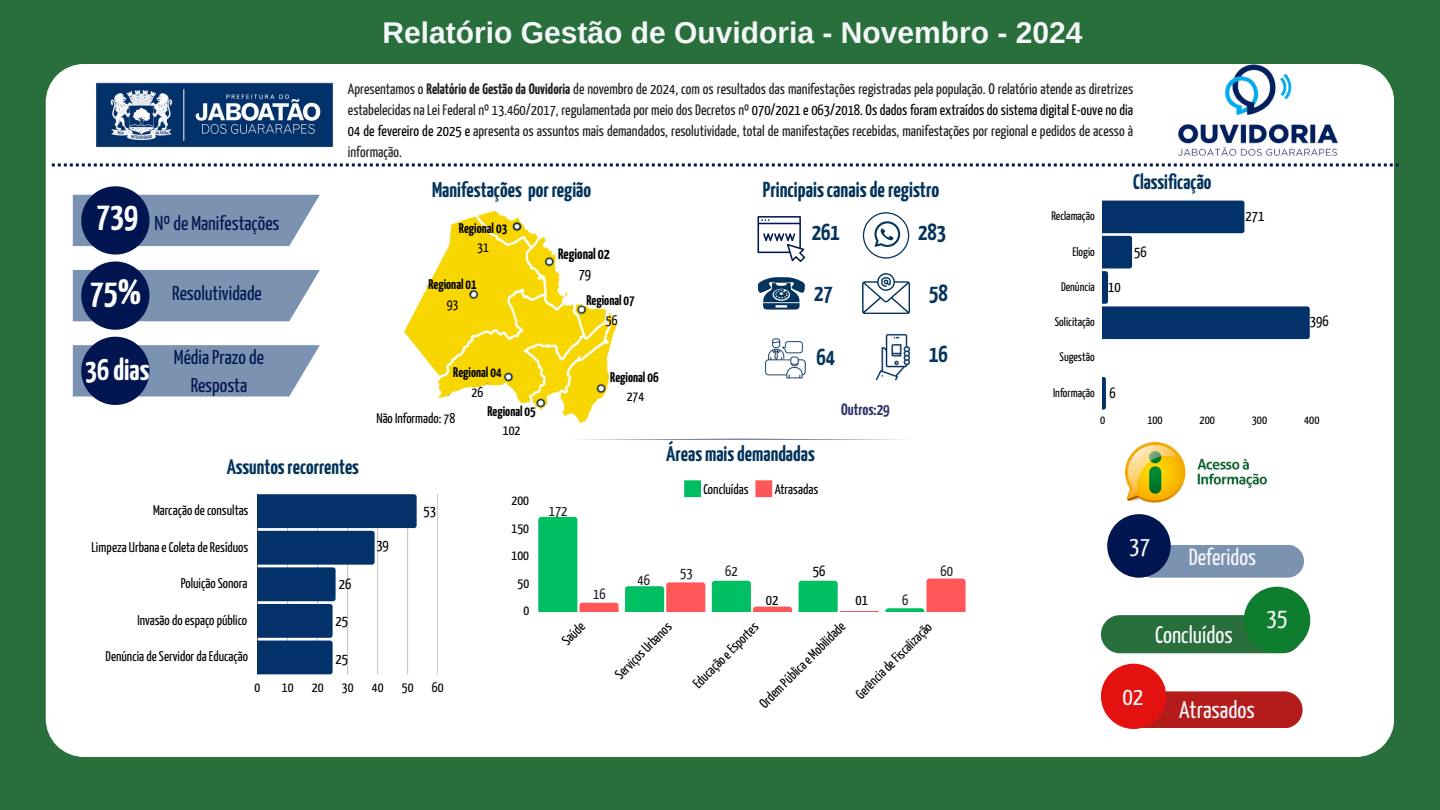
<style>
.page{position:relative;width:1440px;height:810px;background:#286f3c}
.page>*{position:absolute;margin:0;border:0;box-sizing:border-box;transform-origin:0 0}
.t1{font:700 35px "Yanone Kaffeesatz";color:#fff}
.t2{font:700 30px "Arimo";color:#f5f7f9}
.t3{font:700 30px "Yanone Kaffeesatz";color:#fff}
.t4{font:25.2px "Yanone Kaffeesatz";color:#f5f7f9}
.t5{font:24.9px "Yanone Kaffeesatz";color:#f5f7f9}
.t6{font:24.8px "Yanone Kaffeesatz";color:#f5f7f9}
.t7{font:24.1px "Yanone Kaffeesatz";color:#f5f7f9}
.t8{font:23.9px "Yanone Kaffeesatz";color:#f5f7f9}
.t9{font:700 23.3px "Yanone Kaffeesatz";color:#04345c}
.t10{font:23.3px "Yanone Kaffeesatz";color:#f5f7f9}
.t11{font:700 21.7px "Yanone Kaffeesatz";color:#04345c}
.t12{font:700 21.3px "Yanone Kaffeesatz";color:#04345c}
.t13{font:700 21.2px "Yanone Kaffeesatz";color:#04345c}
.t14{font:700 21px "Yanone Kaffeesatz";color:#04345c}
.t15{font:20px/27.8px "Yanone Kaffeesatz";color:#011650;text-align:center}
.t16{font:700 16.3px "Yanone Kaffeesatz";color:#31356e}
.t17{font:15px/21px "Yanone Kaffeesatz";color:#1f1f20;text-align:justify}
.t18{font:15px "Yanone Kaffeesatz";color:#000}
.t19{font:700 15px "Yanone Kaffeesatz";color:#000}
.t20{font:14px "Yanone Kaffeesatz";color:#000}
.t21{font:700 14px "Yanone Kaffeesatz";color:#000}
.t22{font:12.3px "Yanone Kaffeesatz";color:#000}
.s1{font-weight:700}
.s2{color:#000}
</style>
<div class="page">
<div style="left:46px;top:64px;width:1348px;height:693px;background:#fff"></div>
<img style="left:1172px;top:64px;width:171px;height:99px">
<svg style="left:52px;top:163px;width:1347px;height:3px;background:#939cb4"></svg>
<svg style="left:73px;top:186px;width:247px;height:69px;background:#8495b1"></svg>
<svg style="left:73px;top:262px;width:247px;height:68px;background:#8293b0"></svg>
<svg style="left:73px;top:337px;width:247px;height:68px;background:#8293b0"></svg>
<img style="left:1126px;top:442px;width:141px;height:62px">
<div style="left:1135px;top:545px;width:169px;height:33px;background:#7b93b1;border-radius:16px"></div>
<div style="left:1107px;top:514px;width:64px;height:64px;background:#011650;border-radius:50%"></div>
<div style="left:1101px;top:615px;width:201px;height:38px;background:#286f3c;border-radius:19px"></div>
<div style="left:1244px;top:587px;width:66px;height:66px;background:#0f7d2e;border-radius:50%"></div>
<div style="left:1114px;top:691px;width:189px;height:37px;background:#b41c1c;border-radius:18px"></div>
<div style="left:1101px;top:664px;width:65px;height:65px;background:#e41111;border-radius:50%"></div>
<img style="left:403px;top:209px;width:218px;height:218px">
<svg style="left:862px;top:273px;width:48px;height:41px;background:#c4cfd8"></svg>
<svg style="left:756px;top:277px;width:50px;height:32px;background:#63819a"></svg>
<svg style="left:863px;top:212px;width:46px;height:47px;background:#d1dae1"></svg>
<svg style="left:1103px;top:201px;width:207px;height:138px;background:#91a6be"></svg>
<svg style="left:1103px;top:377px;width:3px;height:33px"></svg>
<hr style="left:438px;top:494px;width:1px;height:180px;background:#fff">
<svg style="left:258px;top:494px;width:159px;height:180px;background:#6884a6"></svg>
<div style="left:684px;top:480px;width:17px;height:17px;background:#00bf63"></div>
<div style="left:755px;top:480px;width:17px;height:17px;background:#ff5757"></div>
<svg style="left:538px;top:517px;width:81px;height:95px;background:#84d8ab"></svg>
<svg style="left:625px;top:582px;width:80px;height:30px;background:#94946d"></svg>
<svg style="left:712px;top:581px;width:80px;height:31px;background:#83d1a5"></svg>
<svg style="left:799px;top:581px;width:80px;height:31px;background:#83ddb1"></svg>
<svg style="left:885px;top:579px;width:81px;height:33px;background:#f1aaa5"></svg>
<img style="left:871px;top:328px;width:39px;height:52px">
<svg style="left:758px;top:216px;width:47px;height:46px;background:#c7cbd8"></svg>
<img style="left:763px;top:333px;width:44px;height:45px">
<svg style="left:569px;top:439px;width:343px;height:1px"></svg>
<img style="left:81px;top:74px;width:267px;height:82px">
<h2 class="t2" style="left:383px;top:16px;width:701px">Relatório Gestão de Ouvidoria - Novembro - 2024</h2>
<h5 class="t17" style="left:348px;top:79px;width:787px">Apresentamos o <span class="s1">Relatório de Gestão da Ouvidoria</span> de novembro de 2024, com os resultados das manifestações registradas pela população. O relatório atende as diretrizes estabelecidas na Lei Federal nº 13.460/2017, regulamentada por meio dos Decretos nº <span class="s2">070/2021 e 063/2018. Os dados foram extraídos do sistema digital E-ouve no dia 04 de fevereiro de 2025 e</span> apresenta os assuntos mais demandados, resolutividade, total de manifestações recebidas, manifestações por regional e pedidos de acesso à informação.</h5>
<h5 class="t1" style="left:96px;top:201px;width:44px">739</h5>
<h3 class="t15" style="left:155px;top:211px;width:126px">Nº de Manifestações</h3>
<p class="t1" style="left:90px;top:279px;width:53px">75%</p>
<h3 class="t15" style="left:172px;top:281px;width:91px">Resolutividade</h3>
<p class="t3" style="left:85px;top:358px;width:66px">36 dias</p>
<p class="t15" style="left:174px;top:345px;width:92px">Média Prazo de<br>Resposta</p>
<p class="t14" style="left:227px;top:459px;width:134px">Assuntosrecorrentes</p>
<p class="t12" style="left:432px;top:182px;width:161px">Manifestações por região</p>
<p class="t21" style="left:459px;top:223px;width:50px">Regional 03</p>
<p class="t20" style="left:477px;top:242px;width:13px">31</p>
<p class="t19" style="left:558px;top:248px;width:53px">Regional 02</p>
<p class="t18" style="left:579px;top:268px;width:14px">79</p>
<p class="t21" style="left:586px;top:295px;width:50px">Regional 07</p>
<p class="t20" style="left:606px;top:315px;width:13px">56</p>
<p class="t21" style="left:428px;top:279px;width:50px">Regional 01</p>
<p class="t20" style="left:447px;top:298px;width:13px">93</p>
<h6 class="t21" style="left:453px;top:367px;width:50px">Regional 04</h6>
<p class="t20" style="left:472px;top:387px;width:13px">26</p>
<p class="t20" style="left:376px;top:412px;width:80px">Não Informado: 78</p>
<h5 class="t21" style="left:487px;top:405px;width:50px">Regional 05</h5>
<h1 class="t20" style="left:503px;top:425px;width:19px">102</h1>
<p class="t21" style="left:610px;top:372px;width:50px">Regional 06</p>
<p class="t20" style="left:627px;top:391px;width:19px">274</p>
<p class="t11" style="left:763px;top:181px;width:178px">Principaiscanaisderegistro</p>
<p class="t9" style="left:812px;top:223px;width:30px">261</p>
<p class="t9" style="left:918px;top:223px;width:30px">283</p>
<p class="t9" style="left:814px;top:284px;width:20px">27</p>
<p class="t9" style="left:929px;top:284px;width:20px">58</p>
<p class="t9" style="left:817px;top:348px;width:20px">64</p>
<h3 class="t16" style="left:841px;top:403px;width:50px">Outros:29</h3>
<p class="t9" style="left:929px;top:344px;width:20px">16</p>
<p class="t13" style="left:666px;top:445px;width:150px">Áreas maisdemandadas</p>
<p class="t20" style="left:703px;top:484px;width:47px">Concluídas</p>
<p class="t20" style="left:775px;top:484px;width:45px">Atrasadas</p>
<p class="t20" style="left:153px;top:505px;width:97px">Marcação de consultas</p>
<p class="t20" style="left:92px;top:541px;width:158px">Limpeza Urbana e Coleta de Resíduos</p>
<p class="t20" style="left:181px;top:578px;width:68px">Poluição Sonora</p>
<p class="t20" style="left:137px;top:615px;width:111px">Invasão do espaço público</p>
<p class="t20" style="left:106px;top:651px;width:144px">Denúncia de Servidor da Educação</p>
<h3 class="t18" style="left:339px;top:578px;width:14px">26</h3>
<p class="t18" style="left:335px;top:615px;width:14px">25</p>
<p class="t18" style="left:335px;top:653px;width:14px">25</p>
<p class="t18" style="left:376px;top:539px;width:14px">39</p>
<p class="t18" style="left:424px;top:505px;width:14px">53</p>
<p class="t20" style="left:255px;top:681px;width:7px">0</p>
<p class="t20" style="left:282px;top:681px;width:13px">10</p>
<p class="t20" style="left:312px;top:681px;width:13px">20</p>
<p class="t20" style="left:342px;top:681px;width:13px">30</p>
<p class="t20" style="left:372px;top:681px;width:13px">40</p>
<p class="t20" style="left:402px;top:681px;width:13px">50</p>
<p class="t20" style="left:432px;top:681px;width:13px">60</p>
<p class="t20" style="left:512px;top:495px;width:19px">200</p>
<p class="t20" style="left:512px;top:522px;width:19px">150</p>
<p class="t20" style="left:512px;top:550px;width:19px">100</p>
<p class="t20" style="left:518px;top:577px;width:13px">50</p>
<p class="t20" style="left:523px;top:605px;width:7px">0</p>
<p class="t17" style="left:549px;top:502px;width:20px">172</p>
<p class="t17" style="left:593px;top:585px;width:14px">16</p>
<p class="t17" style="left:638px;top:570px;width:14px">46</p>
<p class="t17" style="left:680px;top:563px;width:14px">53</p>
<h3 class="t17" style="left:725px;top:562px;width:14px">62</h3>
<p class="t18" style="left:766px;top:594px;width:14px">02</p>
<p class="t18" style="left:813px;top:565px;width:14px">56</p>
<p class="t18" style="left:856px;top:594px;width:14px">01</p>
<p class="t17" style="left:902px;top:590px;width:8px">6</p>
<p class="t20" style="left:561px;top:639px;width:27px;rotate:-45deg">Saúde</p>
<p class="t20" style="left:614px;top:673px;width:75px;rotate:-45deg">Serviços Urbanos</p>
<p class="t20" style="left:691px;top:682px;width:88px;rotate:-45deg">Educação e Esportes</p>
<p class="t20" style="left:758px;top:702px;width:116px;rotate:-45deg">Ordem Pública e Mobil dade</p>
<p class="t20" style="left:854px;top:692px;width:103px;rotate:-45deg">Gerência de Fiscalização</p>
<p class="t17" style="left:940px;top:562px;width:14px">60</p>
<p class="t22" style="left:1051px;top:211px;width:45px">Reclamação</p>
<p class="t22" style="left:1072px;top:246px;width:24px">Elogio</p>
<p class="t22" style="left:1061px;top:282px;width:35px">Denúncia</p>
<p class="t22" style="left:1055px;top:317px;width:41px">Solicitação</p>
<p class="t22" style="left:1060px;top:352px;width:37px">Sugestão</p>
<p class="t22" style="left:1053px;top:388px;width:43px">Informação</p>
<h3 class="t14" style="left:1133px;top:173px;width:80px">Classificação</h3>
<p class="t18" style="left:1108px;top:281px;width:14px">10</p>
<p class="t18" style="left:1134px;top:246px;width:14px">56</p>
<p class="t18" style="left:1110px;top:387px;width:8px">6</p>
<p class="t18" style="left:1246px;top:210px;width:20px">271</p>
<p class="t18" style="left:1310px;top:315px;width:20px">396</p>
<p class="t22" style="left:1100px;top:414px;width:7px">0</p>
<p class="t22" style="left:1147px;top:414px;width:17px">100</p>
<p class="t22" style="left:1200px;top:414px;width:17px">200</p>
<p class="t22" style="left:1252px;top:414px;width:17px">300</p>
<p class="t22" style="left:1304px;top:414px;width:17px">400</p>
<p class="t6" style="left:1129px;top:536px;width:22px">37</p>
<p class="t10" style="left:1189px;top:548px;width:69px">Deferidos</p>
<p class="t8" style="left:1155px;top:625px;width:79px">Concluídos</p>
<p class="t5" style="left:1267px;top:608px;width:22px">35</p>
<p class="t4" style="left:1122px;top:687px;width:23px">02</p>
<h1 class="t7" style="left:1179px;top:700px;width:77px">Atrasados</h1>
</div>
